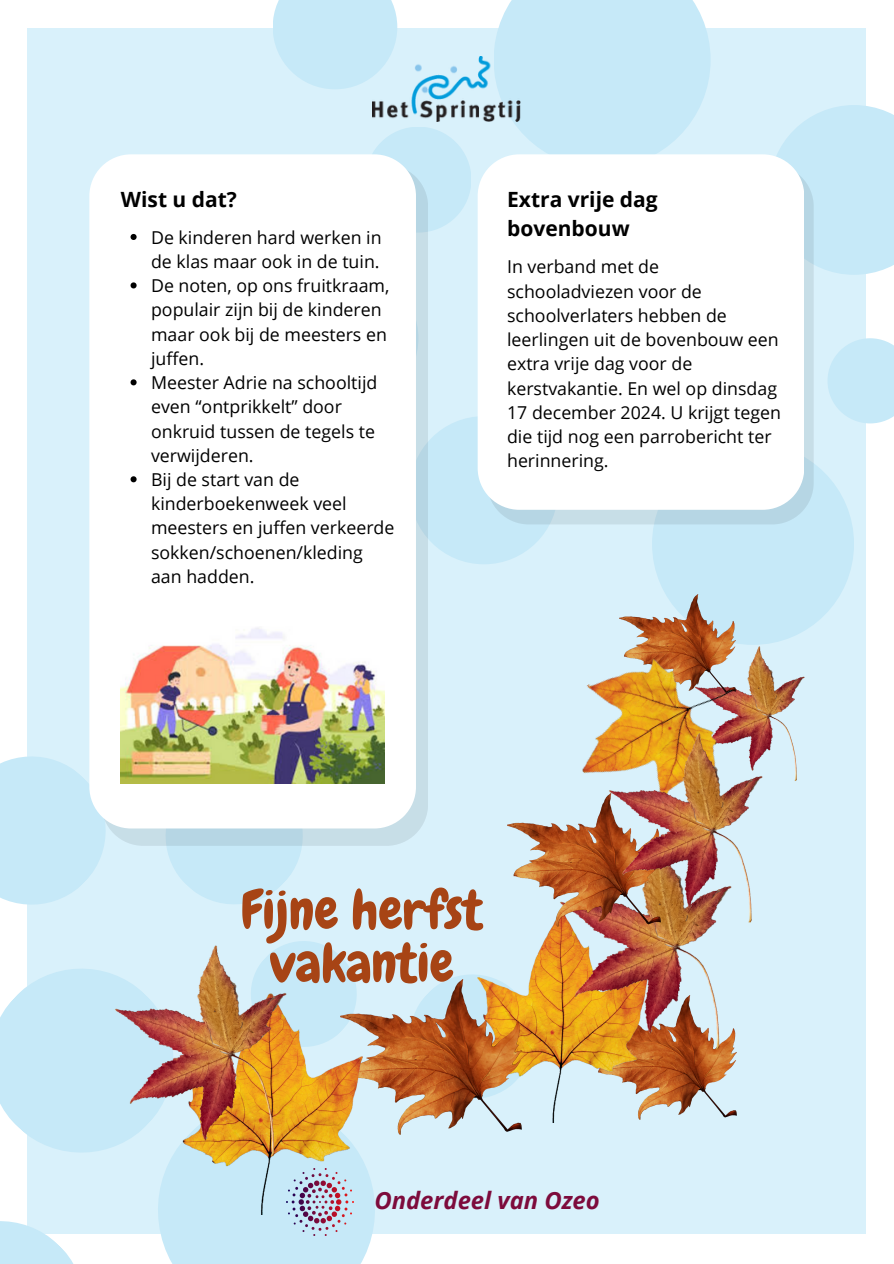
<style>
.page{position:relative;width:894px;height:1264px;background:#fff}
.page>*{position:absolute;margin:0;border:0;box-sizing:border-box;transform-origin:0 0}
.t1{font:53.7px/52.8px "Chewy";color:#a74415;text-align:center}
.t2{font:italic 700 23.85px "Open Sans";color:#7d0b3c}
.t3{font:700 21px "Open Sans";color:#000}
.t4{font:17.7px/24.2px "Open Sans";color:#000}
</style>
<div class="page">
<div style="left:27px;top:28px;width:838px;height:1205px;background:#d9f1fb"></div>
<svg style="left:494px;top:0;width:216px;height:154px;background:#c8eaf8"></svg>
<svg style="left:273px;top:0;width:124px;height:89px;background:#c8e9f8"></svg>
<svg style="left:777px;top:105px;width:116px;height:170px;background:#c8e9f8"></svg>
<div style="left:410px;top:416px;width:148px;height:148px;background:#c6e9f8;border-radius:50%"></div>
<div style="left:365px;top:127px;width:106px;height:105px;background:#c6e9f8;border-radius:50%"></div>
<div style="left:652px;top:443px;width:201px;height:202px;background:#c6e9f8;border-radius:50%"></div>
<svg style="left:828px;top:338px;width:65px;height:85px"></svg>
<img style="left:372px;top:56px;width:148px;height:66px">
<svg style="left:450px;top:974px;width:27px;height:5px"></svg>
<svg style="left:0;top:756px;width:104px;height:149px;background:#c8eaf8"></svg>
<svg style="left:0;top:941px;width:386px;height:322px"></svg>
<svg style="left:158px;top:845px;width:152px;height:59px"></svg>
<img style="left:286px;top:1213px;width:68px;height:22px">
<svg style="left:101px;top:178px;width:327px;height:667px;background:#c3dce7"></svg>
<div style="left:89px;top:154px;width:327px;height:674px;background:#fff"></div>
<svg style="left:498px;top:165px;width:315px;height:359px;background:#bedbe7"></svg>
<div style="left:477px;top:154px;width:327px;height:356px;background:#fff"></div>
<img style="left:121px;top:626px;width:263px;height:157px">
<img style="left:649px;top:1028px;width:87px;height:90px">
<img style="left:477px;top:926px;width:172px;height:196px">
<img style="left:559px;top:923px;width:172px;height:127px">
<svg style="left:130px;top:234px;width:6px;height:6px"></svg>
<svg style="left:130px;top:282px;width:6px;height:6px"></svg>
<svg style="left:130px;top:379px;width:6px;height:6px"></svg>
<svg style="left:130px;top:476px;width:6px;height:6px"></svg>
<img style="left:340px;top:979px;width:182px;height:155px">
<img style="left:182px;top:993px;width:180px;height:220px">
<img style="left:114px;top:945px;width:173px;height:212px">
<img style="left:762px;top:657px;width:42px;height:124px">
<img style="left:619px;top:594px;width:115px;height:28px">
<img style="left:582px;top:622px;width:180px;height:152px">
<img style="left:507px;top:795px;width:153px;height:131px">
<img style="left:608px;top:733px;width:154px;height:190px">
<p class="t3" style="left:121px;top:184px;width:118px">Wist u dat?</p>
<p class="t4" style="left:151px;top:225px;width:232px">De kinderen hard werken in</p>
<p class="t4" style="left:151px;top:249px;width:230px">de klas maar ook in de tuin.</p>
<p class="t4" style="left:151px;top:273px;width:240px">De noten, op ons fruitkraam, populair zijn bij de kinderen maar ook bij de meesters en juffen.</p>
<p class="t4" style="left:151px;top:370px;width:228px">Meester Adrie na schooltijd even “ontprikkelt” door onkruid tussen de tegels te verwijderen.</p>
<p class="t4" style="left:151px;top:467px;width:245px">Bij de start van de kinderboekenweek veel meesters en juffen verkeerde sokken/schoenen/kleding aan hadden.</p>
<p class="t3" style="left:507px;top:184px;width:152px">Extra vrije dag</p>
<p class="t3" style="left:507px;top:213px;width:124px">bovenbouw</p>
<p class="t4" style="left:507px;top:254px;width:275px">In verband met de schooladviezen voor de schoolverlaters hebben de leerlingen uit de bovenbouw een extra vrije dag voor de kerstvakantie. En wel op dinsdag<br>17 december 2024. U krijgt tegen die tijd nog een parrobericht ter herinnering.</p>
<p class="t1" style="left:240px;top:884px;width:243px">Fijne herfst vakantie</p>
<p class="t2" style="left:374px;top:1183px;width:227px">Onderdeel van Ozeo</p>
</div>
